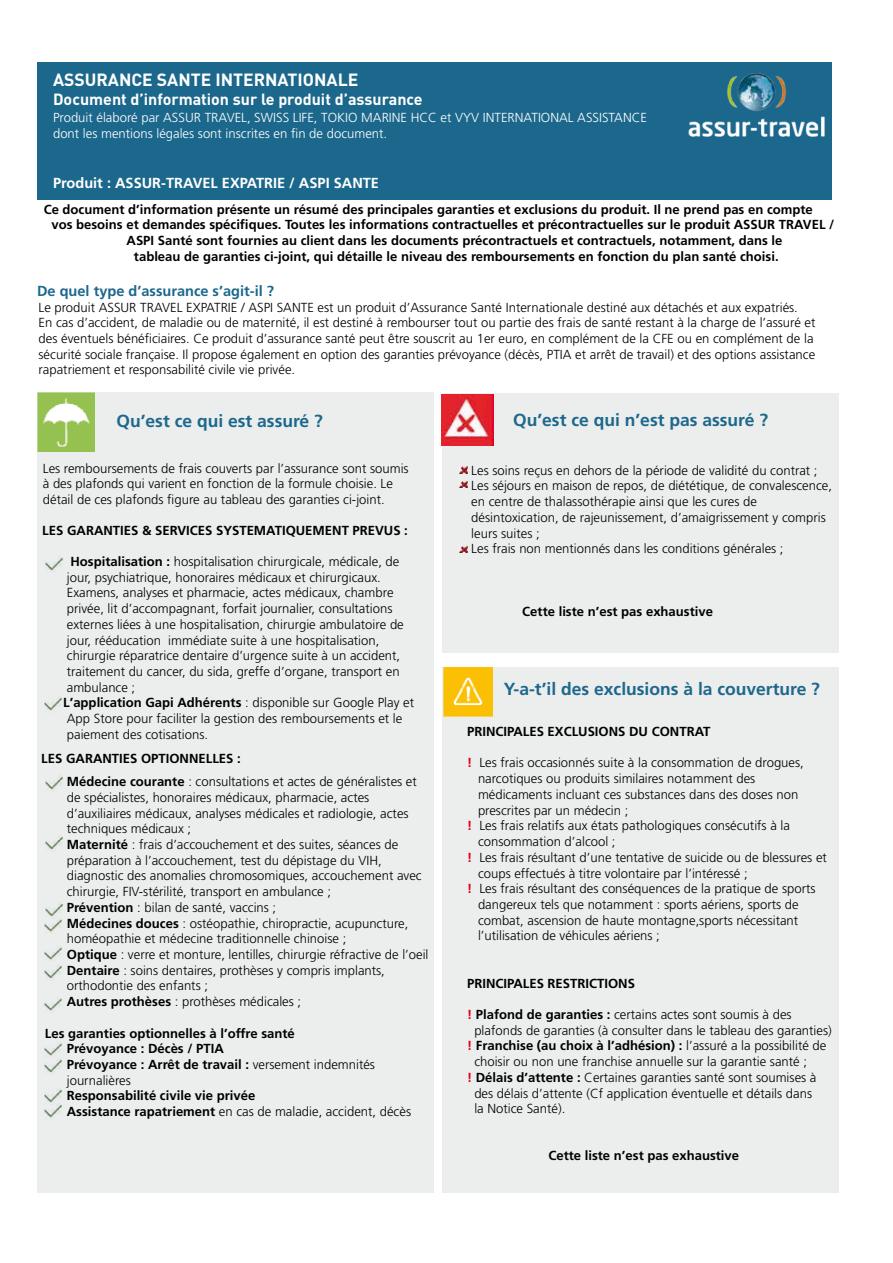
<style>
.page{position:relative;width:893px;height:1263px;background:#fff}
.page>*{position:absolute;margin:0;border:0;box-sizing:border-box;transform-origin:0 0}
.t1{font:700 17.4px "Frutiger LT Std";color:#1c688c}
.t2{font:700 17.4px "DIN";color:#fff}
.t3{font:700 16.05px "DIN";color:#fff}
.t4{font:700 14.55px "Frutiger LT Std";color:#fff}
.t5{font:700 14.55px "Frutiger LT Std";color:#1c688c}
.t6{font:300 13.05px/15.8px "Frutiger LT Std";color:#000}
.t7{font:700 13.05px/15.8px "Frutiger LT Std";color:#000}
.t8{font:300 13.05px/15.8px "Frutiger LT Std";color:#fff}
.s1{font-weight:700}
.s2{font-weight:300}
.s3{font-weight:700;color:#e2001a}
.s4{color:#e2001a}
</style>
<div class="page">
<div style="left:37px;top:63px;width:795px;height:137px;background:#1c688c"></div>
<div style="left:37px;top:393px;width:396px;height:800px;background:#eceded"></div>
<div style="left:442px;top:394px;width:396px;height:259px;background:#eceded"></div>
<div style="left:442px;top:668px;width:396px;height:525px;background:#eceded"></div>
<img style="left:37px;top:392px;width:57px;height:59px">
<svg style="left:459px;top:466px;width:9px;height:7px"></svg>
<img style="left:443px;top:668px;width:49px;height:48px">
<img style="left:45px;top:557px;width:17px;height:14px">
<img style="left:45px;top:697px;width:16px;height:14px">
<img style="left:45px;top:836px;width:17px;height:14px">
<img style="left:45px;top:776px;width:17px;height:14px">
<img style="left:45px;top:903px;width:17px;height:29px">
<img style="left:44px;top:998px;width:17px;height:13px">
<img style="left:44px;top:965px;width:17px;height:14px">
<img style="left:44px;top:947px;width:17px;height:13px">
<img style="left:685px;top:62px;width:143px;height:75px">
<svg style="left:459px;top:545px;width:9px;height:8px"></svg>
<svg style="left:459px;top:480px;width:9px;height:8px"></svg>
<img style="left:44px;top:1043px;width:17px;height:30px">
<img style="left:44px;top:1089px;width:17px;height:29px">
<img style="left:442px;top:394px;width:52px;height:52px">
<h1 class="t2" style="left:53px;top:68px;width:307px">ASSURANCE SANTE INTERNATIONALE</h1>
<p class="t3" style="left:53px;top:89px;width:371px">Document d’information sur le produit d’assurance</p>
<p class="t8" style="left:53px;top:110px;width:595px">Produit élaboré par ASSUR TRAVEL, SWISS LIFE, TOKIO MARINE HCC et VYV INTERNATIONAL ASSISTANCE dont les mentions légales sont inscrites en fin de document.</p>
<p class="t4" style="left:53px;top:175px;width:327px">Produit : ASSUR-TRAVEL EXPATRIE / ASPI SANTE</p>
<p class="t7" style="left:44px;top:201px;width:771px">Ce document d’information présente un résumé des principales garanties et exclusions du produit. Il ne prend pas en compte</p>
<p class="t7" style="left:51px;top:217px;width:784px">vos besoins et demandes spécifiques. Toutes les informations contractuelles et précontractuelles sur le produit ASSUR TRAVEL /</p>
<p class="t7" style="left:127px;top:233px;width:657px">ASPI Santé sont fournies au client dans les documents précontractuels et contractuels, notamment, dans le</p>
<p class="t7" style="left:134px;top:249px;width:646px">tableau de garanties ci-joint, qui détaille le niveau des remboursements en fonction du plan santé choisi.</p>
<p class="t5" style="left:37px;top:282px;width:238px">De quel type d’assurance s’agit-il ?</p>
<p class="t6" style="left:39px;top:299px;width:778px">Le produit ASSUR TRAVEL EXPATRIE / ASPI SANTE est un produit d’Assurance Santé Internationale destiné aux détachés et aux expatriés.<br>En cas d’accident, de maladie ou de maternité, il est destiné à rembourser tout ou partie des frais de santé restant à la charge de l’assuré et des éventuels bénéficiaires. Ce produit d’assurance santé peut être souscrit au 1er euro, en complément de la CFE ou en complément de la sécurité sociale française. Il propose également en option des garanties prévoyance (décès, PTIA et arrêt de travail) et des options assistance rapatriement et responsabilité civile vie privée.</p>
<h1 class="t1" style="left:116px;top:410px;width:208px">Qu’est ce qui est assuré ?</h1>
<h1 class="t1" style="left:513px;top:410px;width:256px">Qu’est ce qui n’est pas assuré ?</h1>
<p class="t6" style="left:471px;top:462px;width:362px">Les soins reçus en dehors de la période de validité du contrat ; Les séjours en maison de repos, de diététique, de convalescence, en centre de thalassothérapie ainsi que les cures de désintoxication, de rajeunissement, d’amaigrissement y compris leurs suites ;<br>Les frais non mentionnés dans les conditions générales ;</p>
<p class="t6" style="left:43px;top:460px;width:367px">Les remboursements de frais couverts par l’assurance sont soumis à des plafonds qui varient en fonction de la formule choisie. Le détail de ces plafonds figure au tableau des garanties ci-joint.</p>
<p class="t7" style="left:42px;top:522px;width:367px">LES GARANTIES &amp; SERVICES SYSTEMATIQUEMENT PREVUS :</p>
<p class="t6" style="left:63px;top:554px;width:352px;text-indent:7px"><span class="s1">Hospitalisation :</span> hospitalisation chirurgicale, médicale, de jour, psychiatrique, honoraires médicaux et chirurgicaux.<br>Examens, analyses et pharmacie, actes médicaux, chambre privée, lit d’accompagnant, forfait journalier, consultations externes liées à une hospitalisation, chirurgie ambulatoire de jour, rééducation immédiate suite à une hospitalisation, chirurgie réparatrice dentaire d’urgence suite à un accident, traitement du cancer, du sida, greffe d’organe, transport en ambulance ;<br><span class="s1">L’application Gapi Adhérents</span> : disponible sur Google Play et App Store pour faciliter la gestion des remboursements et le paiement des cotisations.</p>
<p class="t7" style="left:67px;top:747px;width:352px;line-height:22.6px;text-indent:-25px">LES GARANTIES OPTIONNELLES :<br>Médecine courante <span class="s2">: consultations et actes de généralistes et</span></p>
<p class="t6" style="left:67px;top:790px;width:363px">de spécialistes, honoraires médicaux, pharmacie, actes d’auxiliaires médicaux, analyses médicales et radiologie, actes techniques médicaux ;<br><span class="s1">Maternité</span> : frais d’accouchement et des suites, séances de préparation à l’accouchement, test du dépistage du VIH, diagnostic des anomalies chromosomiques, accouchement avec chirurgie, FIV-stérilité, transport en ambulance ;<br><span class="s1">Prévention</span> : bilan de santé, vaccins ;<br><span class="s1">Médecines douces</span> : ostéopathie, chiropractie, acupuncture, homéopathie et médecine traditionnelle chinoise ;<br><span class="s1">Optique</span> : verre et monture, lentilles, chirurgie réfractive de l’oeil <span class="s1">Dentaire</span> : soins dentaires, prothèses y compris implants, orthodontie des enfants ;<br><span class="s1">Autres prothèses</span> : prothèses médicales ;</p>
<p class="t7" style="left:67px;top:1025px;width:310px;text-indent:-22px">Les garanties optionnelles à l’offre santé<br>Prévoyance : Décès / PTIA<br>Prévoyance : Arrêt de travail : <span class="s2">versement indemnités journalières</span></p>
<p class="t7" style="left:67px;top:1088px;width:346px">Responsabilité civile vie privée<br>Assistance rapatriement <span class="s2">en cas de maladie, accident, décès</span></p>
<p class="t7" style="left:522px;top:604px;width:192px">Cette liste n’est pas exhaustive</p>
<h1 class="t1" style="left:504px;top:679px;width:318px">Y-a-t’il des exclusions à la couverture ?</h1>
<p class="t7" style="left:467px;top:724px;width:245px">PRINCIPALES EXCLUSIONS DU CONTRAT</p>
<p class="t6" style="left:467px;top:755px;width:338px"><span class="s3">!</span> Les frais occasionnés suite à la consommation de drogues,</p>
<p class="t6" style="left:478px;top:771px;width:279px">narcotiques ou produits similaires notamment des</p>
<p class="t6" style="left:478px;top:787px;width:322px">médicaments incluant ces substances dans des doses non</p>
<p class="t6" style="left:478px;top:802px;width:152px">prescrites par un médecin ;</p>
<p class="t6" style="left:467px;top:818px;width:324px"><span class="s3">!</span> Les frais relatifs aux états pathologiques consécutifs à la</p>
<p class="t6" style="left:478px;top:834px;width:139px">consommation d’alcool ;</p>
<p class="t6" style="left:467px;top:849px;width:361px"><span class="s3">!</span> Les frais résultant d’une tentative de suicide ou de blessures et</p>
<p class="t6" style="left:478px;top:865px;width:271px">coups effectués à titre volontaire par l’intéressé ;</p>
<p class="t6" style="left:467px;top:881px;width:350px"><span class="s3">!</span> Les frais résultant des conséquences de la pratique de sports</p>
<p class="t6" style="left:478px;top:897px;width:322px">dangereux tels que notamment : sports aériens, sports de</p>
<p class="t6" style="left:478px;top:912px;width:322px">combat, ascension de haute montagne,sports nécessitant</p>
<p class="t6" style="left:478px;top:928px;width:183px">l’utilisation de véhicules aériens ;</p>
<p class="t7" style="left:467px;top:975px;width:169px">PRINCIPALES RESTRICTIONS</p>
<p class="t6" style="left:467px;top:1007px;width:326px"><span class="s3">!</span> <span class="s1">Plafond de garanties :</span> certains actes sont soumis à des</p>
<p class="t6" style="left:474px;top:1022px;width:359px">plafonds de garanties (à consulter dans le tableau des garanties)</p>
<p class="t7" style="left:467px;top:1038px;width:361px"><span class="s4">!</span> Franchise (au choix à l’adhésion) : <span class="s2">l’assuré a la possibilité de</span></p>
<p class="t6" style="left:474px;top:1054px;width:334px">choisir ou non une franchise annuelle sur la garantie santé ;</p>
<p class="t6" style="left:467px;top:1070px;width:351px"><span class="s3">!</span> <span class="s1">Délais d’attente :</span> Certaines garanties santé sont soumises à</p>
<p class="t6" style="left:474px;top:1085px;width:339px">des délais d’attente (Cf application éventuelle et détails dans</p>
<p class="t6" style="left:474px;top:1101px;width:92px">la Notice Santé).</p>
<p class="t7" style="left:548px;top:1147px;width:192px">Cette liste n’est pas exhaustive</p>
</div>
